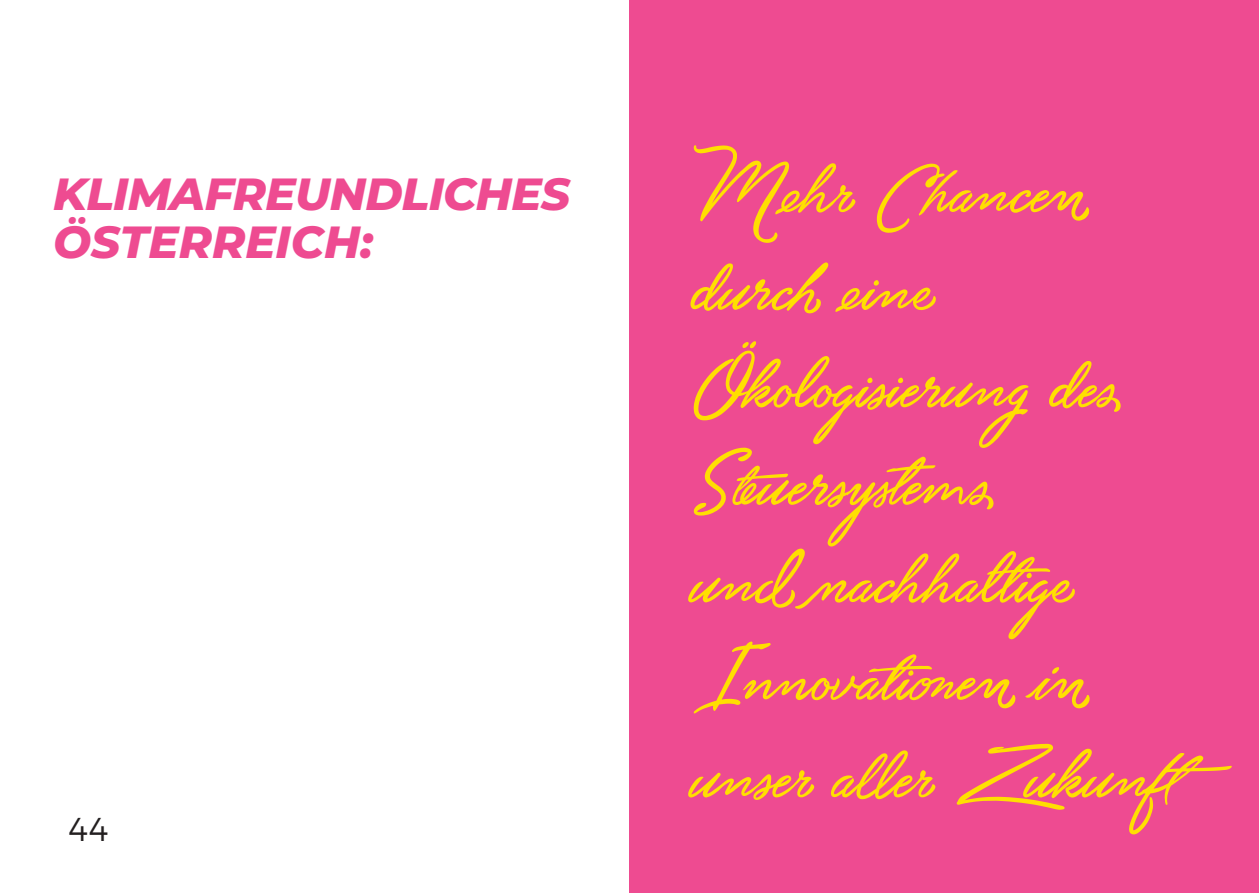
<style>
.page{position:relative;width:1259px;height:893px;background:#fff}
.page>*{position:absolute;margin:0;border:0;box-sizing:border-box;transform-origin:0 0}
.t1{font:94.5px/97.5px "Unthrift First Personal";letter-spacing:-.005em;color:#ffdf01}
.t2{font:italic 800 45px/48px "Montserrat";letter-spacing:-.015em;color:#ee4b91}
.t3{font:300 33px "Montserrat";color:#231f20}
</style>
<div class="page">
<div style="left:629px;top:0;width:630px;height:893px;background:#ee4b91"></div>
<p class="t2" style="left:53px;top:168px;width:518px">KLIMAFREUNDLICHES<br>ÖSTERREICH:</p>
<p class="t3" style="left:68px;top:803px;width:42px">44</p>
<p class="t1" style="left:693px;top:151px;width:513px">Mehr Chancen durch eine<br>Ökologisierung des<br>Steuersystems<br>und nachhaltige<br>Innovationen in unser aller Zukunft</p>
</div>
